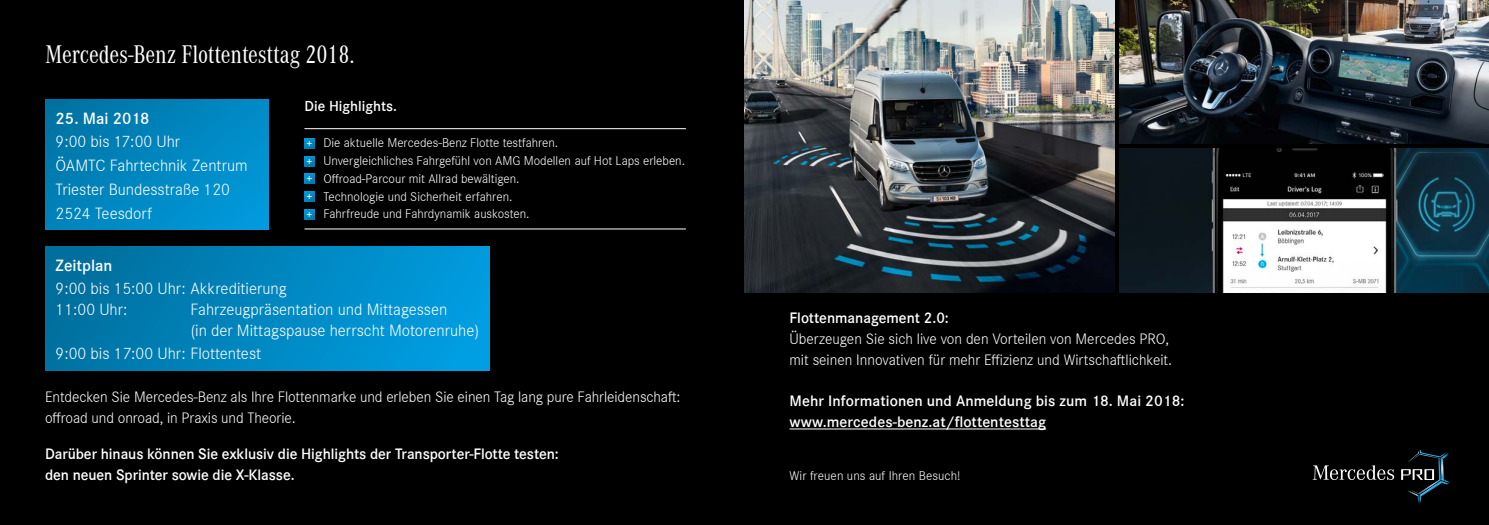
<style>
.page{position:relative;width:1489px;height:525px;background:#fff}
.page>*{position:absolute;margin:0;border:0;box-sizing:border-box;transform-origin:0 0}
.t1{font:26.25px "Daimler CAC";letter-spacing:-.005em;color:#fff}
.t2{font:300 16.88px/23.8px "Daimler CS";color:#fff}
.t3{font:600 16.88px "Daimler CS";color:#fff}
.t4{font:300 15.62px/20.6px "Daimler CS";letter-spacing:-.005em;color:#fff}
.t5{font:600 15.62px/20.6px "Daimler CS";letter-spacing:-.005em;color:#fff}
.t6{font:600 15px "Daimler CS";color:#fff}
.t7{font:300 13.12px/17.8px "Daimler CS";color:#fff}
.s1{font-weight:600;font-size:10.62px}
</style>
<div class="page">
<div style="left:0;top:0;width:1488px;height:524px;background:#000"></div>
<div style="left:45px;top:99px;width:224px;height:130px;background:linear-gradient(to right,#0079ac,#0094d3)"></div>
<img style="left:744px;top:0;width:370px;height:292px">
<img style="left:1119px;top:0;width:369px;height:144px">
<img style="left:1119px;top:148px;width:369px;height:144px">
<hr style="left:789px;top:428px;width:257px;height:1px;background:#fff">
<hr style="left:304px;top:128px;width:382px;height:1px;background:#fff">
<hr style="left:304px;top:228px;width:382px;height:1px;background:#fff">
<svg style="left:304px;top:138px;width:10px;height:10px"></svg>
<svg style="left:304px;top:156px;width:10px;height:10px"></svg>
<svg style="left:304px;top:174px;width:10px;height:10px"></svg>
<svg style="left:304px;top:191px;width:10px;height:10px"></svg>
<svg style="left:304px;top:209px;width:10px;height:10px"></svg>
<div style="left:45px;top:246px;width:444px;height:124px;background:linear-gradient(to right,#006e9c,#009ee3)"></div>
<svg style="left:1312px;top:449px;width:138px;height:55px"></svg>
<h1 class="t1" style="left:45px;top:36px;width:311px">Mercedes-Benz Flottentesttag 2018.</h1>
<p class="t3" style="left:56px;top:105px;width:95px">25. Mai 2018</p>
<p class="t2" style="left:56px;top:129px;width:193px">9:00 bis 17:00 Uhr<br>ÖAMTC Fahrtechnik Zentrum<br>Triester Bundesstraße 120<br>2524 Teesdorf</p>
<p class="t6" style="left:304px;top:95px;width:94px">Die Highlights.</p>
<p class="t7" style="left:306px;top:133px;width:380px"><span class="s1">+</span> Die aktuelle Mercedes-Benz Flotte testfahren.<br><span class="s1">+</span> Unvergleichliches Fahrgefühl von AMG Modellen auf Hot Laps erleben. <span class="s1">+</span> Offroad-Parcour mit Allrad bewältigen.<br><span class="s1">+</span> Technologie und Sicherheit erfahren.<br><span class="s1">+</span> Fahrfreude und Fahrdynamik auskosten.</p>
<p class="t3" style="left:56px;top:252px;width:58px">Zeitplan</p>
<p class="t2" style="left:56px;top:277px;width:233px;line-height:20.6px">9:00 bis 15:00 Uhr: Akkreditierung<br>11:00 Uhr:</p>
<p class="t2" style="left:190px;top:298px;width:290px;line-height:20.6px">Fahrzeugpräsentation und Mittagessen<br>(in der Mittagspause herrscht Motorenruhe)</p>
<p class="t2" style="left:56px;top:340px;width:207px">9:00 bis 17:00 Uhr: Flottentest</p>
<p class="t4" style="left:45px;top:385px;width:637px">Entdecken Sie Mercedes-Benz als Ihre Flottenmarke und erleben Sie einen Tag lang pure Fahrleidenschaft: offroad und onroad, in Praxis und Theorie.</p>
<p class="t5" style="left:45px;top:442px;width:515px">Darüber hinaus können Sie exklusiv die Highlights der Transporter-Flotte testen: den neuen Sprinter sowie die X-Klasse.</p>
<p class="t5" style="left:789px;top:307px;width:161px">Flottenmanagement 2.0:</p>
<p class="t4" style="left:789px;top:327px;width:384px">Überzeugen Sie sich live von den Vorteilen von Mercedes PRO, mit seinen Innovativen für mehr Effizienz und Wirtschaftlichkeit.</p>
<p class="t5" style="left:789px;top:389px;width:396px">Mehr Informationen und Anmeldung bis zum 18. Mai 2018: www.mercedes-benz.at/flottentesttag</p>
<p class="t7" style="left:789px;top:465px;width:172px">Wir freuen uns auf Ihren Besuch!</p>
</div>
